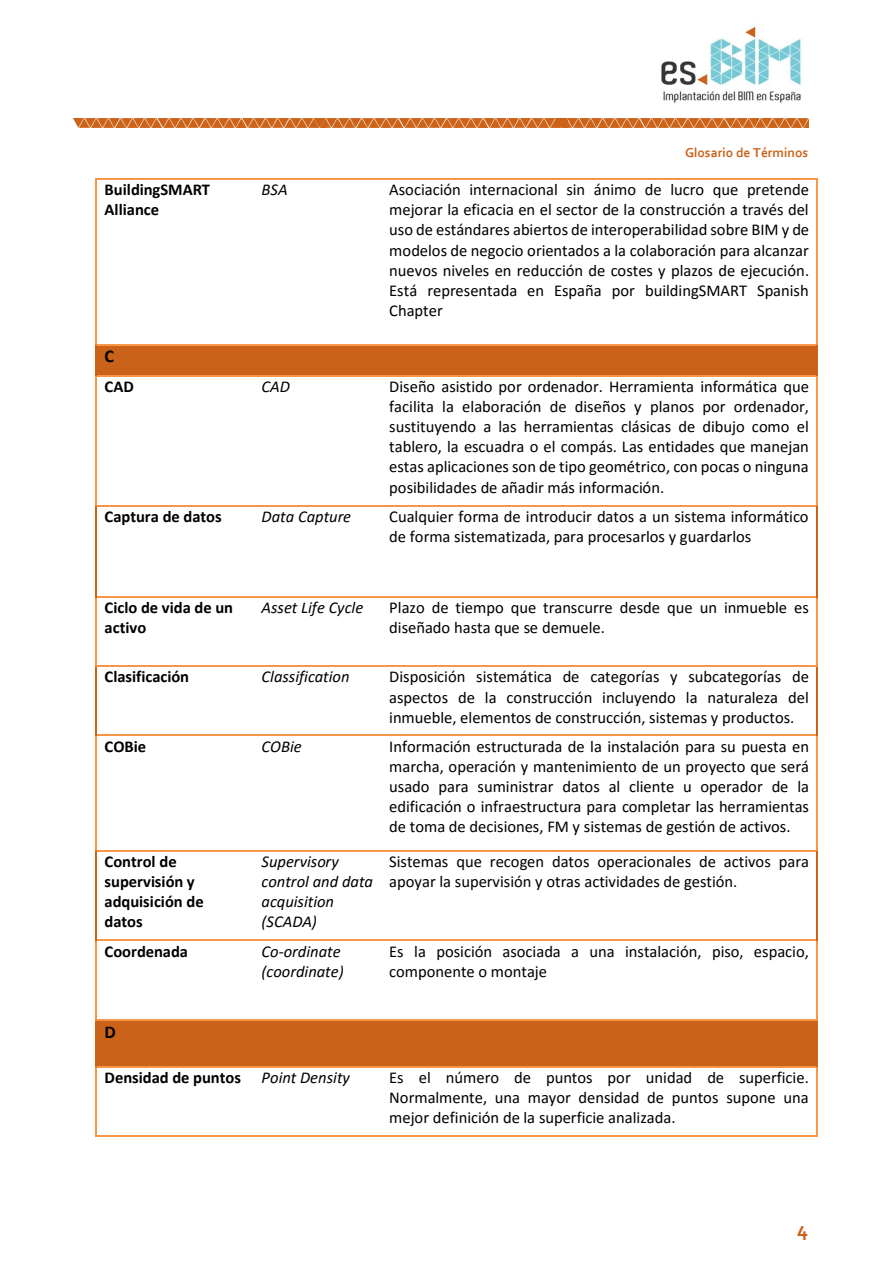
<style>
.page{position:relative;width:893px;height:1263px;background:#fff}
.page>*{position:absolute;margin:0;border:0;box-sizing:border-box;transform-origin:0 0}
.t1{font:700 21px "Corbel";color:#cb6219}
.t2{font:700 18px "Calibri";color:#000}
.t3{font:16.5px/20.1px "Calibri";color:#000;text-align:justify}
.t4{font:700 16.5px/20.1px "Calibri";color:#000}
.t5{font:italic 16.5px/20.1px "Calibri";color:#000}
.t6{font:700 13.5px "Corbel";color:#cb6219}
</style>
<div class="page">
<img style="left:567px;top:118px;width:241px;height:10px">
<img style="left:326px;top:118px;width:241px;height:10px">
<img style="left:73px;top:118px;width:253px;height:10px">
<img style="left:661px;top:26px;width:142px;height:77px">
<hr style="left:97px;top:178px;width:156px;height:2px;background:#f79646">
<hr style="left:255px;top:178px;width:126px;height:2px;background:#f79646">
<hr style="left:383px;top:178px;width:433px;height:2px;background:#f79646">
<hr style="left:96px;top:180px;width:1px;height:164px;background:#f79646">
<hr style="left:816px;top:180px;width:2px;height:164px;background:#f79646">
<div style="left:97px;top:345px;width:8px;height:30px;background:#cb6219"></div>
<div style="left:245px;top:345px;width:8px;height:30px;background:#cb6219"></div>
<div style="left:105px;top:345px;width:140px;height:30px;background:#cb6219"></div>
<div style="left:253px;top:345px;width:9px;height:28px;background:#cb6219"></div>
<div style="left:373px;top:345px;width:8px;height:28px;background:#cb6219"></div>
<hr style="left:253px;top:373px;width:128px;height:2px;background:#cb6219">
<div style="left:262px;top:345px;width:111px;height:28px;background:#cb6219"></div>
<div style="left:381px;top:345px;width:8px;height:28px;background:#cb6219"></div>
<div style="left:809px;top:345px;width:7px;height:28px;background:#cb6219"></div>
<hr style="left:381px;top:373px;width:435px;height:2px;background:#cb6219">
<div style="left:389px;top:345px;width:420px;height:28px;background:#cb6219"></div>
<hr style="left:97px;top:344px;width:156px;height:1px;background:#f79646">
<hr style="left:255px;top:344px;width:126px;height:1px;background:#f79646">
<hr style="left:383px;top:344px;width:433px;height:1px;background:#f79646">
<hr style="left:96px;top:345px;width:1px;height:30px;background:#cb6219">
<hr style="left:816px;top:345px;width:2px;height:30px;background:#cb6219">
<hr style="left:97px;top:375px;width:156px;height:1px;background:#f79646">
<hr style="left:255px;top:375px;width:126px;height:1px;background:#f79646">
<hr style="left:383px;top:375px;width:433px;height:1px;background:#f79646">
<hr style="left:96px;top:376px;width:1px;height:129px;background:#f79646">
<hr style="left:816px;top:376px;width:2px;height:129px;background:#f79646">
<hr style="left:97px;top:505px;width:156px;height:1px;background:#f79646">
<hr style="left:255px;top:505px;width:126px;height:1px;background:#f79646">
<hr style="left:383px;top:505px;width:433px;height:1px;background:#f79646">
<hr style="left:96px;top:506px;width:1px;height:90px;background:#cb6219">
<hr style="left:816px;top:506px;width:2px;height:90px;background:#cb6219">
<hr style="left:97px;top:596px;width:156px;height:2px;background:#f79646">
<hr style="left:255px;top:596px;width:126px;height:2px;background:#f79646">
<hr style="left:383px;top:596px;width:433px;height:2px;background:#f79646">
<hr style="left:96px;top:598px;width:1px;height:67px;background:#f79646">
<hr style="left:816px;top:598px;width:2px;height:67px;background:#f79646">
<hr style="left:97px;top:665px;width:156px;height:2px;background:#f79646">
<hr style="left:255px;top:665px;width:126px;height:2px;background:#f79646">
<hr style="left:383px;top:665px;width:433px;height:2px;background:#f79646">
<hr style="left:96px;top:667px;width:1px;height:68px;background:#cb6219">
<hr style="left:816px;top:667px;width:2px;height:68px;background:#cb6219">
<hr style="left:97px;top:735px;width:156px;height:1px;background:#f79646">
<hr style="left:255px;top:735px;width:126px;height:1px;background:#f79646">
<hr style="left:383px;top:735px;width:433px;height:1px;background:#f79646">
<hr style="left:96px;top:736px;width:1px;height:114px;background:#f79646">
<hr style="left:816px;top:736px;width:2px;height:114px;background:#f79646">
<hr style="left:97px;top:850px;width:156px;height:1px;background:#f79646">
<hr style="left:255px;top:850px;width:126px;height:1px;background:#f79646">
<hr style="left:383px;top:850px;width:433px;height:1px;background:#f79646">
<hr style="left:96px;top:851px;width:1px;height:88px;background:#cb6219">
<hr style="left:816px;top:851px;width:2px;height:88px;background:#cb6219">
<hr style="left:97px;top:939px;width:156px;height:2px;background:#f79646">
<hr style="left:255px;top:939px;width:126px;height:2px;background:#f79646">
<hr style="left:383px;top:939px;width:433px;height:2px;background:#f79646">
<hr style="left:96px;top:941px;width:1px;height:78px;background:#f79646">
<hr style="left:816px;top:941px;width:2px;height:78px;background:#f79646">
<div style="left:97px;top:1021px;width:8px;height:29px;background:#cb6219"></div>
<div style="left:245px;top:1021px;width:8px;height:29px;background:#cb6219"></div>
<div style="left:97px;top:1050px;width:156px;height:16px;background:#cb6219"></div>
<div style="left:105px;top:1021px;width:140px;height:29px;background:#cb6219"></div>
<div style="left:253px;top:1021px;width:9px;height:27px;background:#cb6219"></div>
<div style="left:373px;top:1021px;width:8px;height:27px;background:#cb6219"></div>
<div style="left:253px;top:1048px;width:128px;height:18px;background:#cb6219"></div>
<div style="left:262px;top:1021px;width:111px;height:27px;background:#cb6219"></div>
<div style="left:381px;top:1021px;width:8px;height:27px;background:#cb6219"></div>
<div style="left:809px;top:1021px;width:7px;height:27px;background:#cb6219"></div>
<div style="left:381px;top:1048px;width:435px;height:18px;background:#cb6219"></div>
<div style="left:389px;top:1021px;width:420px;height:27px;background:#cb6219"></div>
<hr style="left:97px;top:1019px;width:156px;height:2px;background:#f79646">
<hr style="left:255px;top:1019px;width:126px;height:2px;background:#f79646">
<hr style="left:383px;top:1019px;width:433px;height:2px;background:#f79646">
<hr style="left:96px;top:1021px;width:1px;height:45px;background:#cb6219">
<hr style="left:816px;top:1021px;width:2px;height:45px;background:#cb6219">
<hr style="left:97px;top:1066px;width:156px;height:1px;background:#f79646">
<hr style="left:255px;top:1066px;width:126px;height:1px;background:#f79646">
<hr style="left:383px;top:1066px;width:433px;height:1px;background:#f79646">
<hr style="left:96px;top:1067px;width:1px;height:68px;background:#f79646">
<hr style="left:97px;top:1135px;width:156px;height:2px;background:#f79646">
<hr style="left:254px;top:1135px;width:127px;height:2px;background:#f79646">
<hr style="left:381px;top:1135px;width:435px;height:2px;background:#f79646">
<hr style="left:816px;top:1067px;width:2px;height:68px;background:#f79646">
<p class="t6" style="left:685px;top:147px;width:125px">Glosario de Términos</p>
<p class="t4" style="left:105px;top:181px;width:107px">BuildingSMART<br>Alliance</p>
<p class="t5" style="left:262px;top:181px;width:28px">BSA</p>
<p class="t3" style="left:389px;top:181px;width:422px">Asociación internacional sin ánimo de lucro que pretende mejorar la eficacia en el sector de la construcción a través del uso de estándares abiertos de interoperabilidad sobre BIM y de modelos de negocio orientados a la colaboración para alcanzar nuevos niveles en reducción de costes y plazos de ejecución.<br>Está representada en España por buildingSMART Spanish Chapter</p>
<p class="t2" style="left:105px;top:349px;width:11px">C</p>
<p class="t4" style="left:105px;top:378px;width:31px">CAD</p>
<p class="t5" style="left:262px;top:378px;width:30px">CAD</p>
<p class="t3" style="left:389px;top:378px;width:421px">Diseño asistido por ordenador. Herramienta informática que facilita la elaboración de diseños y planos por ordenador, sustituyendo a las herramientas clásicas de dibujo como el tablero, la escuadra o el compás. Las entidades que manejan estas aplicaciones son de tipo geométrico, con pocas o ninguna posibilidades de añadir más información.</p>
<p class="t4" style="left:105px;top:508px;width:119px">Captura de datos</p>
<p class="t5" style="left:262px;top:508px;width:91px">Data Capture</p>
<p class="t3" style="left:389px;top:508px;width:421px">Cualquier forma de introducir datos a un sistema informático de forma sistematizada, para procesarlos y guardarlos</p>
<p class="t4" style="left:105px;top:599px;width:130px">Ciclo de vida de un activo</p>
<p class="t5" style="left:262px;top:599px;width:103px">Asset Life Cycle</p>
<p class="t3" style="left:389px;top:599px;width:421px">Plazo de tiempo que transcurre desde que un inmueble es diseñado hasta que se demuele.</p>
<p class="t4" style="left:105px;top:668px;width:86px">Clasificación</p>
<p class="t5" style="left:262px;top:668px;width:90px">Classification</p>
<p class="t3" style="left:389px;top:668px;width:421px">Disposición sistemática de categorías y subcategorías de aspectos de la construcción incluyendo la naturaleza del inmueble, elementos de construcción, sistemas y productos.</p>
<p class="t4" style="left:105px;top:738px;width:43px">COBie</p>
<p class="t5" style="left:262px;top:738px;width:42px">COBie</p>
<p class="t3" style="left:389px;top:738px;width:421px">Información estructurada de la instalación para su puesta en marcha, operación y mantenimiento de un proyecto que será usado para suministrar datos al cliente u operador de la edificación o infraestructura para completar las herramientas de toma de decisiones, FM y sistemas de gestión de activos.</p>
<p class="t4" style="left:105px;top:853px;width:101px">Control de supervisión y adquisición de datos</p>
<p class="t5" style="left:262px;top:853px;width:113px">Supervisory control and data acquisition (SCADA)</p>
<p class="t3" style="left:389px;top:853px;width:421px">Sistemas que recogen datos operacionales de activos para apoyar la supervisión y otras actividades de gestión.</p>
<p class="t4" style="left:105px;top:942px;width:85px">Coordenada</p>
<p class="t5" style="left:262px;top:942px;width:84px">Co-ordinate (coordinate)</p>
<p class="t3" style="left:389px;top:942px;width:421px">Es la posición asociada a una instalación, piso, espacio, componente o montaje</p>
<p class="t2" style="left:105px;top:1024px;width:13px">D</p>
<p class="t4" style="left:105px;top:1069px;width:138px">Densidad de puntos</p>
<p class="t5" style="left:262px;top:1069px;width:90px">Point Density</p>
<p class="t3" style="left:389px;top:1069px;width:421px">Es el número de puntos por unidad de superficie.<br>Normalmente, una mayor densidad de puntos supone una mejor definición de la superficie analizada.</p>
<p class="t1" style="left:797px;top:1220px;width:13px">4</p>
</div>
